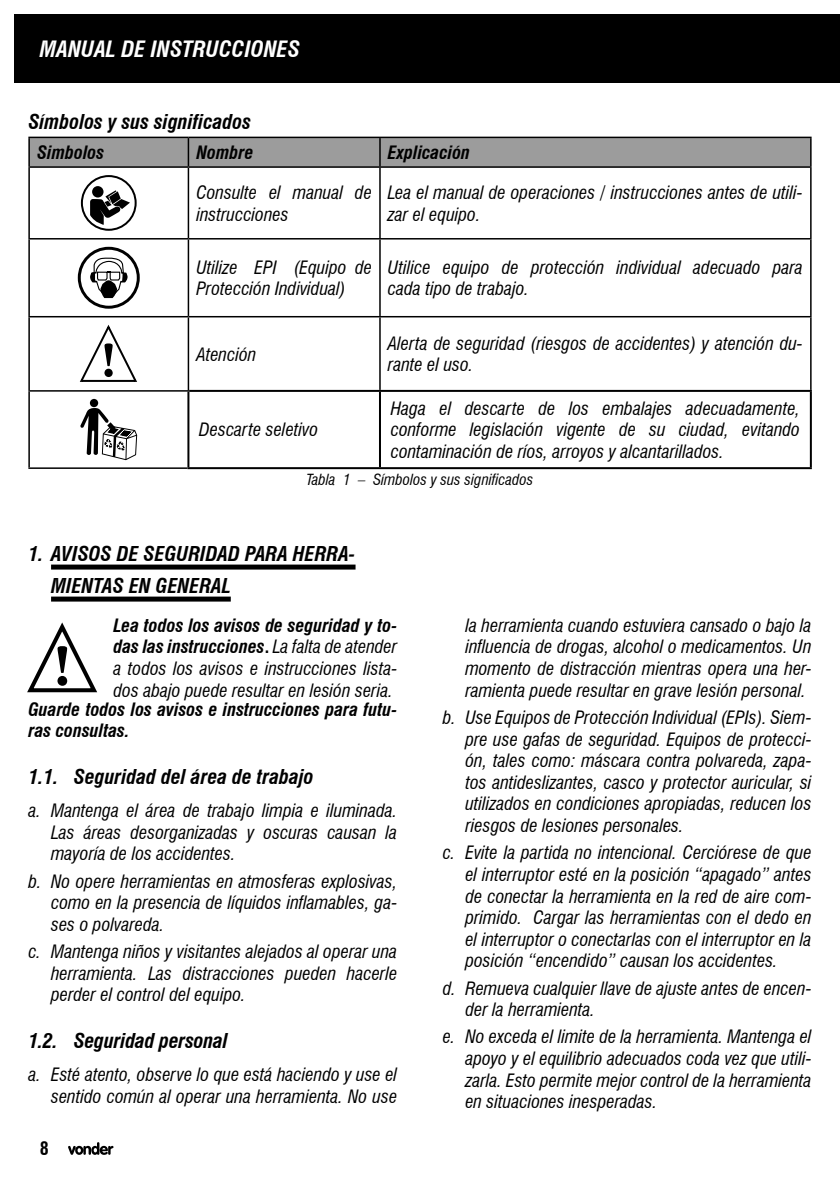
<style>
.page{position:relative;width:840px;height:1191px;background:#fff}
.page>*{position:absolute;margin:0;border:0;box-sizing:border-box;transform-origin:0 0}
.t1{font:italic 700 condensed 22px "Swiss 721 BT";color:#fff}
.t2{font:italic 700 condensed 20px/32px "Swiss 721 BT";color:#000}
.texto{font:italic condensed 18px/21.6px "Swiss 721 BT";color:#000;text-align:justify}
.Tabela{font:italic condensed 18px/21.6px "Swiss 721 BT";color:#000;text-align:justify}
.texto-2{font:italic 700 condensed 18px/21.6px "Swiss 721 BT";color:#000}
.t3{font:700 condensed 18px "Swiss 721 BT";color:#000}
.t4{font:italic condensed 15px "Swiss 721 BT";color:#000}
.s1{font-weight:700}
.s2{font-weight:700;font-style:normal}
</style>
<div class="page">
<hr style="left:189px;top:390px;width:191px;height:2px;background:#000">
<hr style="left:187px;top:392px;width:2px;height:75px;background:#000">
<hr style="left:380px;top:390px;width:431px;height:2px;background:#000">
<hr style="left:379px;top:392px;width:2px;height:75px;background:#000">
<hr style="left:809px;top:392px;width:2px;height:75px;background:#000">
<hr style="left:187px;top:467px;width:193px;height:2px;background:#000">
<hr style="left:380px;top:467px;width:431px;height:2px;background:#000">
<hr style="left:28px;top:168px;width:2px;height:70px;background:#000">
<hr style="left:187px;top:168px;width:2px;height:70px;background:#000">
<hr style="left:379px;top:168px;width:1px;height:70px;background:#000">
<hr style="left:809px;top:168px;width:2px;height:70px;background:#000">
<hr style="left:28px;top:238px;width:160px;height:1px;background:#000">
<hr style="left:28px;top:239px;width:2px;height:77px;background:#000">
<hr style="left:188px;top:238px;width:192px;height:1px;background:#000">
<hr style="left:187px;top:239px;width:2px;height:77px;background:#000">
<hr style="left:380px;top:238px;width:431px;height:1px;background:#000">
<hr style="left:379px;top:239px;width:1px;height:77px;background:#000">
<hr style="left:809px;top:239px;width:2px;height:77px;background:#000">
<hr style="left:28px;top:316px;width:160px;height:1px;background:#000">
<hr style="left:28px;top:317px;width:2px;height:73px;background:#000">
<hr style="left:188px;top:316px;width:192px;height:1px;background:#000">
<hr style="left:187px;top:317px;width:2px;height:73px;background:#000">
<hr style="left:380px;top:316px;width:431px;height:1px;background:#000">
<hr style="left:379px;top:317px;width:1px;height:73px;background:#000">
<hr style="left:809px;top:317px;width:2px;height:73px;background:#000">
<hr style="left:28px;top:390px;width:161px;height:2px;background:#000">
<hr style="left:28px;top:392px;width:2px;height:75px;background:#000">
<hr style="left:28px;top:467px;width:159px;height:2px;background:#000">
<hr style="left:28px;top:137px;width:160px;height:1px;background:#000">
<hr style="left:28px;top:138px;width:2px;height:28px;background:#000">
<hr style="left:380px;top:137px;width:431px;height:1px;background:#000">
<svg style="left:29px;top:137px;width:780px;height:29px;background:#949494"></svg>
<hr style="left:809px;top:138px;width:2px;height:28px;background:#000">
<hr style="left:28px;top:166px;width:160px;height:2px;background:#000">
<hr style="left:188px;top:166px;width:192px;height:2px;background:#000">
<hr style="left:380px;top:166px;width:431px;height:2px;background:#000">
<div style="left:92px;top:186px;width:11px;height:11px;background:#000;border-radius:50%"></div>
<svg style="left:90px;top:190px;width:40px;height:35px"></svg>
<div style="left:81px;top:175px;width:56px;height:56px;border:2px solid #000;border-radius:50%"></div>
<svg style="left:79px;top:248px;width:59px;height:59px"></svg>
<div style="left:78px;top:247px;width:62px;height:62px;border:3px solid #000;border-radius:50%"></div>
<svg style="left:87px;top:257px;width:43px;height:41px"></svg>
<svg style="left:79px;top:325px;width:58px;height:57px"></svg>
<svg style="left:80px;top:399px;width:57px;height:61px"></svg>
<div style="left:51px;top:564px;width:304px;height:5px;background:#000"></div>
<div style="left:51px;top:596px;width:180px;height:5px;background:#000"></div>
<svg style="left:27px;top:622px;width:70px;height:71px"></svg>
<div style="left:14px;top:14px;width:825px;height:69px;background:#000"></div>
<svg style="left:68px;top:1142px;width:45px;height:12px"></svg>
<p class="t1" style="left:40px;top:36px;width:262px">MANUAL DE INSTRUCCIONES</p>
<p class="t2" style="left:28px;top:105px;width:224px">Símbolos y sus significados</p>
<p class="texto-2" style="left:37px;top:142px;width:69px">Simbolos</p>
<p class="texto-2" style="left:196px;top:142px;width:59px">Nombre</p>
<p class="texto-2" style="left:388px;top:142px;width:84px">Explicación</p>
<p class="texto" style="left:196px;top:182px;width:177px">Consulte el manual de instrucciones</p>
<p class="texto" style="left:388px;top:182px;width:416px">Lea el manual de operaciones / instrucciones antes de utili&shy;zar el equipo.</p>
<p class="texto" style="left:196px;top:256px;width:177px">Utilize EPI (Equipo de<br>Protección Individual)</p>
<p class="texto" style="left:388px;top:256px;width:416px">Utilice equipo de protección individual adecuado para cada tipo de trabajo.</p>
<p class="texto" style="left:196px;top:343px;width:61px">Atención</p>
<p class="texto" style="left:388px;top:332px;width:416px">Alerta de seguridad (riesgos de accidentes) y atención du&shy;rante el uso.</p>
<p class="Tabela" style="left:390px;top:397px;width:410px">Haga el descarte de los embalajes adecuadamente, conforme legislación vigente de su ciudad, evitando contaminación de ríos, arroyos y alcantarillados.</p>
<p class="t4" style="left:306px;top:470px;width:228px">Tabla 1 – Símbolos y sus significados</p>
<p class="Tabela" style="left:199px;top:419px;width:120px">Descarte seletivo</p>
<p class="t2" style="left:51px;top:538px;width:306px;text-indent:-23px">1. AVISOS DE SEGURIDAD PARA HERRA-<br>MIENTAS EN GENERAL</p>
<p class="texto" style="left:113px;top:614px;width:285px"><span class="s1">Lea todos los avisos de seguridad y to&shy;das las instrucciones</span><span class="s2">.</span> La falta de atender a todos los avisos e instrucciones lista&shy;dos abajo puede resultar en lesión seria.</p>
<p class="texto-2" style="left:28px;top:698px;width:370px">Guarde todos los avisos e instrucciones para futu&shy;ras consultas.</p>
<p class="t2" style="left:28px;top:761px;width:287px">1.1. Seguridad del área de trabajo</p>
<p class="texto" style="left:51px;top:799px;width:347px;text-indent:-23px">a. Mantenga el área de trabajo limpia e iluminada.<br>Las áreas desorganizadas y oscuras causan la mayoría de los accidentes.</p>
<p class="texto" style="left:51px;top:870px;width:347px;text-indent:-23px">b. No opere herramientas en atmosferas explosivas, como en la presencia de líquidos inflamables, ga&shy;ses o polvareda.</p>
<p class="texto" style="left:51px;top:940px;width:347px;text-indent:-23px">c. Mantenga niños y visitantes alejados al operar una herramienta. Las distracciones pueden hacerle perder el control del equipo.</p>
<p class="t2" style="left:28px;top:1024px;width:201px">1.2. Seguridad personal</p>
<p class="texto" style="left:28px;top:1063px;width:370px;text-align:right">a. Esté atento, observe lo que está haciendo y use el sentido común al operar una herramienta. No use</p>
<p class="t3" style="left:40px;top:1138px;width:10px">8</p>
<p class="texto" style="left:465px;top:614px;width:347px">la herramienta cuando estuviera cansado o bajo la influencia de drogas, alcohol o medicamentos. Un momento de distracción mientras opera una her&shy;ramienta puede resultar en grave lesión personal.</p>
<p class="texto" style="left:465px;top:706px;width:347px;text-indent:-23px">b. Use Equipos de Protección Individual (EPIs). Siem&shy;pre use gafas de seguridad. Equipos de protecci&shy;ón, tales como: máscara contra polvareda, zapa&shy;tos antideslizantes, casco y protector auricular, si utilizados en condiciones apropiadas, reducen los riesgos de lesiones personales.</p>
<p class="texto" style="left:465px;top:842px;width:347px;text-indent:-23px">c. Evite la partida no intencional. Cerciórese de que el interruptor esté en la posición “apagado” antes de conectar la herramienta en la red de aire com&shy;primido. Cargar las herramientas con el dedo en el interruptor o conectarlas con el interruptor en la posición “encendido” causan los accidentes.</p>
<p class="texto" style="left:465px;top:977px;width:347px;text-indent:-23px">d. Remueva cualquier llave de ajuste antes de encen&shy;der la herramienta.</p>
<p class="texto" style="left:465px;top:1026px;width:347px;text-indent:-23px">e. No exceda el limite de la herramienta. Mantenga el apoyo y el equilibrio adecuados coda vez que utili&shy;zarla. Esto permite mejor control de la herramienta en situaciones inesperadas.</p>
</div>
